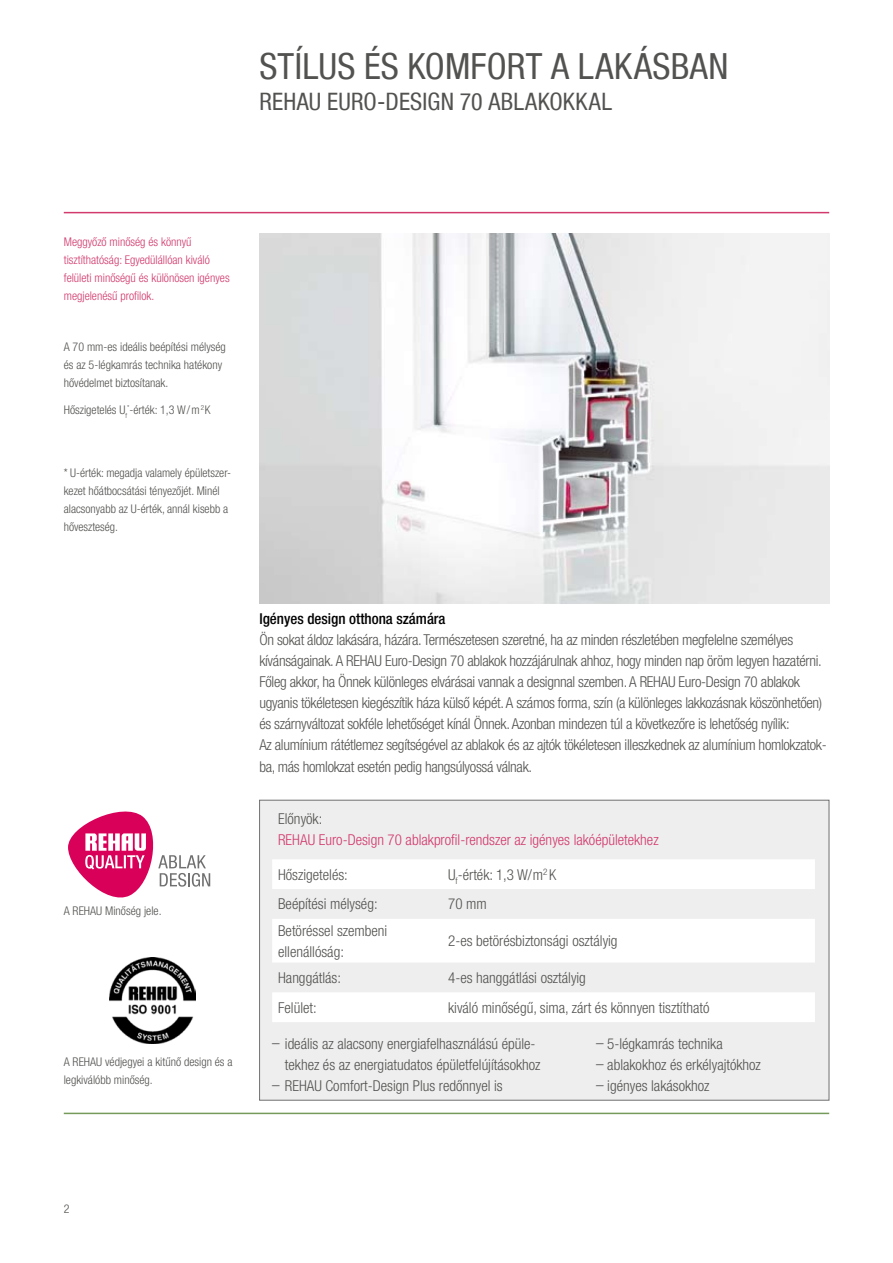
<style>
.page{position:relative;width:893px;height:1263px;background:#fff}
.page>*{position:absolute;margin:0;border:0;box-sizing:border-box;transform-origin:0 0}
.t1{font:condensed 36px "Helvetica Neue LT Com";letter-spacing:.005em;color:#525250}
.t2{font:condensed 24px "Helvetica Neue LT Com";letter-spacing:.005em;color:#525250}
.t3{font:300 condensed 15px/21px "Helvetica Neue LT Com";letter-spacing:-.02em;color:#525250}
.t4{font:300 condensed 15px/21px "Helvetica Neue LT Com";color:#525250}
.t5{font:300 condensed 15px "Helvetica Neue LT Com";color:#d2396d}
.t6{font:500 condensed 15px "Helvetica Neue LT Com";color:#000}
.t7{font:300 condensed 12px/18px "Helvetica Neue LT Com";color:#525250}
.t8{font:300 condensed 12px/18px "Helvetica Neue LT Com";color:#d2396d}
</style>
<div class="page">
<hr style="left:64px;top:1113px;width:765px;height:1px;background:#759a5a">
<hr style="left:64px;top:212px;width:765px;height:1px;background:#d2396d">
<img style="left:110px;top:957px;width:86px;height:86px">
<img style="left:259px;top:234px;width:570px;height:369px">
<div style="left:259px;top:800px;width:570px;height:300px;background:#eee;border:1px solid #6f706f"></div>
<svg style="left:272px;top:859px;width:543px;height:163px;fill:#fff"></svg>
<svg style="left:68px;top:811px;width:142px;height:87px"></svg>
<h1 class="t1" style="left:259px;top:45px;width:471px">STÍLUS ÉS KOMFORT A LAKÁSBAN</h1>
<h2 class="t2" style="left:259px;top:88px;width:354px">REHAU EURO-DESIGN 70 ABLAKOKKAL</h2>
<p class="t8" style="left:64px;top:233px;width:167px">Meggyőző minőség és könnyű tisztíthatóság: Egyedülállóan kiváló felületi minőségű és különösen igényes megjelenésű profilok.</p>
<p class="t7" style="left:64px;top:338px;width:164px">A 70 mm-es ideális beépítési mélység és az 5-légkamrás technika hatékony hővédelmet biztosítanak.</p>
<p class="t7" style="left:64px;top:401px;width:148px">Hőszigetelés U<sub>f</sub><sup>*</sup>-érték: 1,3 W/m <sup>2</sup>K</p>
<p class="t7" style="left:64px;top:464px;width:169px">* U-érték: megadja valamely épületszer&shy;kezet hőátbocsátási tényezőjét. Minél alacsonyabb az U-érték, annál kisebb a hőveszteség.</p>
<p class="t7" style="left:64px;top:902px;width:99px">A REHAU Minőség jele.</p>
<p class="t7" style="left:64px;top:1052px;width:170px">A REHAU védjegyei a kitűnő design és a legkiválóbb minőség.</p>
<p class="t6" style="left:259px;top:610px;width:188px">Igényes design otthona számára</p>
<p class="t3" style="left:259px;top:630px;width:569px">Ön sokat áldoz lakására, házára. Természetesen szeretné, ha az minden részletében megfelelne személyes kívánságainak. A REHAU Euro-Design 70 ablakok hozzájárulnak ahhoz, hogy minden nap öröm legyen hazatérni.<br>Főleg akkor, ha Önnek különleges elvárásai vannak a designnal szemben. A REHAU Euro-Design 70 ablakok ugyanis tökéletesen kiegészítik háza külső képét. A számos forma, szín (a különleges lakkozásnak köszönhetően) és szárnyváltozat sokféle lehetőséget kínál Önnek. Azonban mindezen túl a következőre is lehetőség nyílik:<br>Az alumínium rátétlemez segítségével az ablakok és az ajtók tökéletesen illeszkednek az alumínium homlokzatok&shy;ba, más homlokzat esetén pedig hangsúlyossá válnak.</p>
<p class="t4" style="left:278px;top:808px;width:46px">Előnyök:</p>
<p class="t5" style="left:278px;top:831px;width:382px">REHAU Euro-Design 70 ablakprofil-rendszer az igényes lakóépületekhez</p>
<p class="t4" style="left:278px;top:864px;width:71px">Hőszigetelés:</p>
<p class="t3" style="left:448px;top:864px;width:110px">U<sub>f</sub>-érték: 1,3 W/m<sup>2</sup> K</p>
<p class="t4" style="left:278px;top:893px;width:101px">Beépítési mélység:</p>
<p class="t3" style="left:448px;top:893px;width:40px">70 mm</p>
<p class="t4" style="left:278px;top:920px;width:111px">Betöréssel szembeni ellenállóság:</p>
<p class="t4" style="left:448px;top:930px;width:171px">2-es betörésbiztonsági osztályig</p>
<p class="t4" style="left:278px;top:967px;width:64px">Hanggátlás:</p>
<p class="t4" style="left:448px;top:967px;width:139px">4-es hanggátlási osztályig</p>
<p class="t4" style="left:278px;top:997px;width:40px">Felület:</p>
<p class="t4" style="left:448px;top:997px;width:263px">kiváló minőségű, sima, zárt és könnyen tisztítható</p>
<p class="t4" style="left:272px;top:1033px;width:265px">– ideális az alacsony energiafelhasználású épüle-</p>
<p class="t4" style="left:596px;top:1033px;width:128px">– 5-légkamrás technika</p>
<p class="t4" style="left:285px;top:1054px;width:257px">tekhez és az energiatudatos épületfelújításokhoz</p>
<p class="t4" style="left:596px;top:1054px;width:166px">– ablakokhoz és erkélyajtókhoz</p>
<p class="t4" style="left:272px;top:1075px;width:232px">– REHAU Comfort-Design Plus redőnnyel is</p>
<p class="t4" style="left:596px;top:1075px;width:115px">– igényes lakásokhoz</p>
<p class="t7" style="left:64px;top:1199px;width:7px">2</p>
</div>
